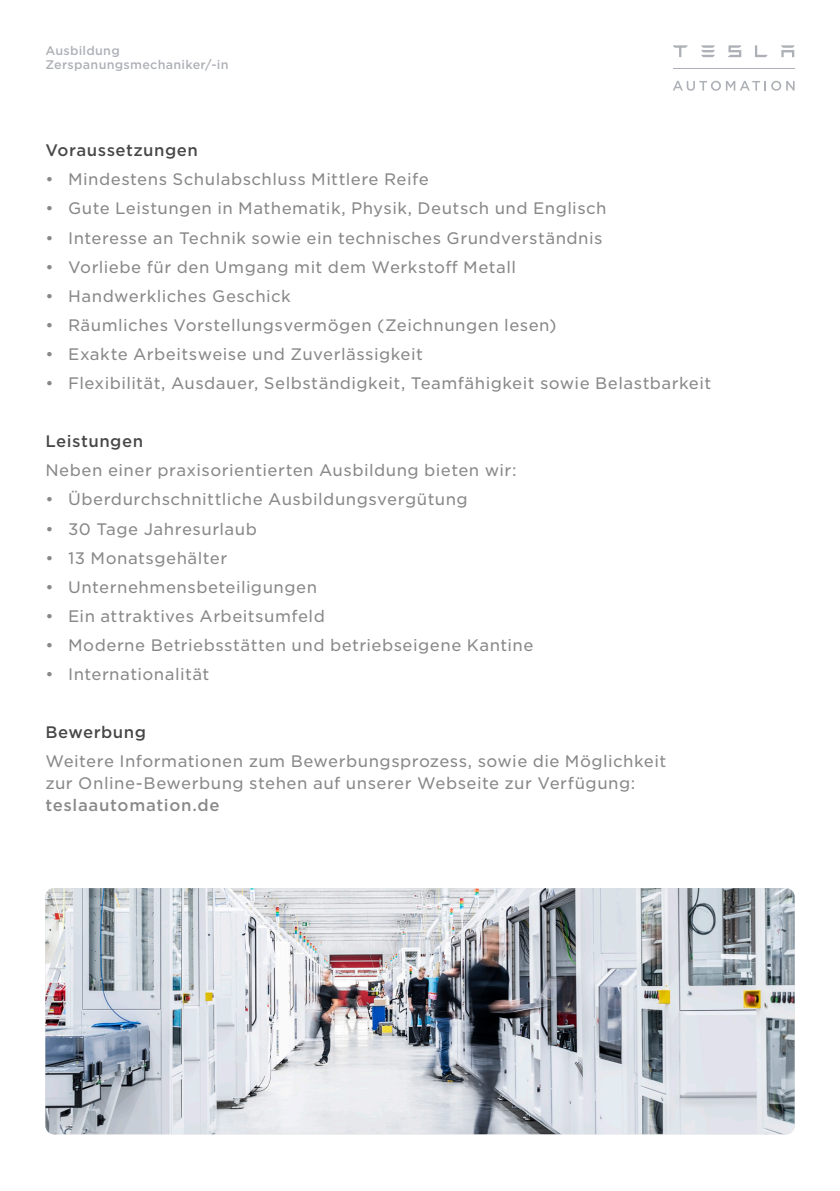
<style>
.page{position:relative;width:840px;height:1191px;background:#fff}
.page>*{position:absolute;margin:0;border:0;box-sizing:border-box;transform-origin:0 0}
.t1{font:16px/22px "Gotham S Sm";letter-spacing:.03em;color:#888}
.t2{font:500 16px "Gotham S Sm";letter-spacing:.03em;color:#474747}
.t3{font:500 12px/14.4px "Gotham S Sm";letter-spacing:.02em;color:#adb0b6}
.s1{font-weight:500}
</style>
<div class="page">
<img style="left:45px;top:888px;width:749px;height:246px">
<svg style="left:673px;top:45px;width:14px;height:12px"></svg>
<svg style="left:755px;top:45px;width:12px;height:12px"></svg>
<svg style="left:728px;top:45px;width:13px;height:12px"></svg>
<svg style="left:701px;top:45px;width:13px;height:12px"></svg>
<svg style="left:781px;top:45px;width:13px;height:12px"></svg>
<hr style="left:672px;top:69px;width:122px;height:1px;background:#adb0b6">
<svg style="left:673px;top:81px;width:121px;height:10px"></svg>
<p class="t3" style="left:45px;top:43px;width:185px">Ausbildung<br>Zerspanungsmechaniker/-in</p>
<p class="t2" style="left:45px;top:139px;width:154px">Voraussetzungen</p>
<p class="t1" style="left:45px;top:168px;width:384px">• Mindestens Schulabschluss Mittlere Reife</p>
<p class="t1" style="left:45px;top:197px;width:562px">• Gute Leistungen in Mathematik, Physik, Deutsch und Englisch</p>
<p class="t1" style="left:45px;top:226px;width:558px">• Interesse an Technik sowie ein technisches Grundverständnis</p>
<p class="t1" style="left:45px;top:255px;width:472px">• Vorliebe für den Umgang mit dem Werkstoff Metall</p>
<p class="t1" style="left:45px;top:284px;width:247px">• Handwerkliches Geschick</p>
<p class="t1" style="left:45px;top:314px;width:512px">• Räumliches Vorstellungsvermögen (Zeichnungen lesen)</p>
<p class="t1" style="left:45px;top:343px;width:379px">• Exakte Arbeitsweise und Zuverlässigkeit</p>
<p class="t1" style="left:45px;top:372px;width:667px">• Flexibilität, Ausdauer, Selbständigkeit, Teamfähigkeit sowie Belastbarkeit</p>
<p class="t2" style="left:45px;top:430px;width:99px">Leistungen</p>
<p class="t1" style="left:45px;top:459px;width:472px">Neben einer praxisorientierten Ausbildung bieten wir:</p>
<p class="t1" style="left:45px;top:488px;width:423px">• Überdurchschnittliche Ausbildungsvergütung</p>
<p class="t1" style="left:45px;top:517px;width:213px">• 30 Tage Jahresurlaub</p>
<p class="t1" style="left:45px;top:546px;width:183px">• 13 Monatsgehälter</p>
<p class="t1" style="left:45px;top:575px;width:273px">• Unternehmensbeteiligungen</p>
<p class="t1" style="left:45px;top:604px;width:281px">• Ein attraktives Arbeitsumfeld</p>
<p class="t1" style="left:45px;top:633px;width:489px">• Moderne Betriebsstätten und betriebseigene Kantine</p>
<p class="t1" style="left:45px;top:663px;width:165px">• Internationalität</p>
<p class="t2" style="left:45px;top:721px;width:102px">Bewerbung</p>
<p class="t1" style="left:45px;top:750px;width:622px">Weitere Informationen zum Bewerbungsprozess, sowie die Möglichkeit zur Online-Bewerbung stehen auf unserer Webseite zur Verfügung: <span class="s1">teslaautomation.de</span></p>
</div>
